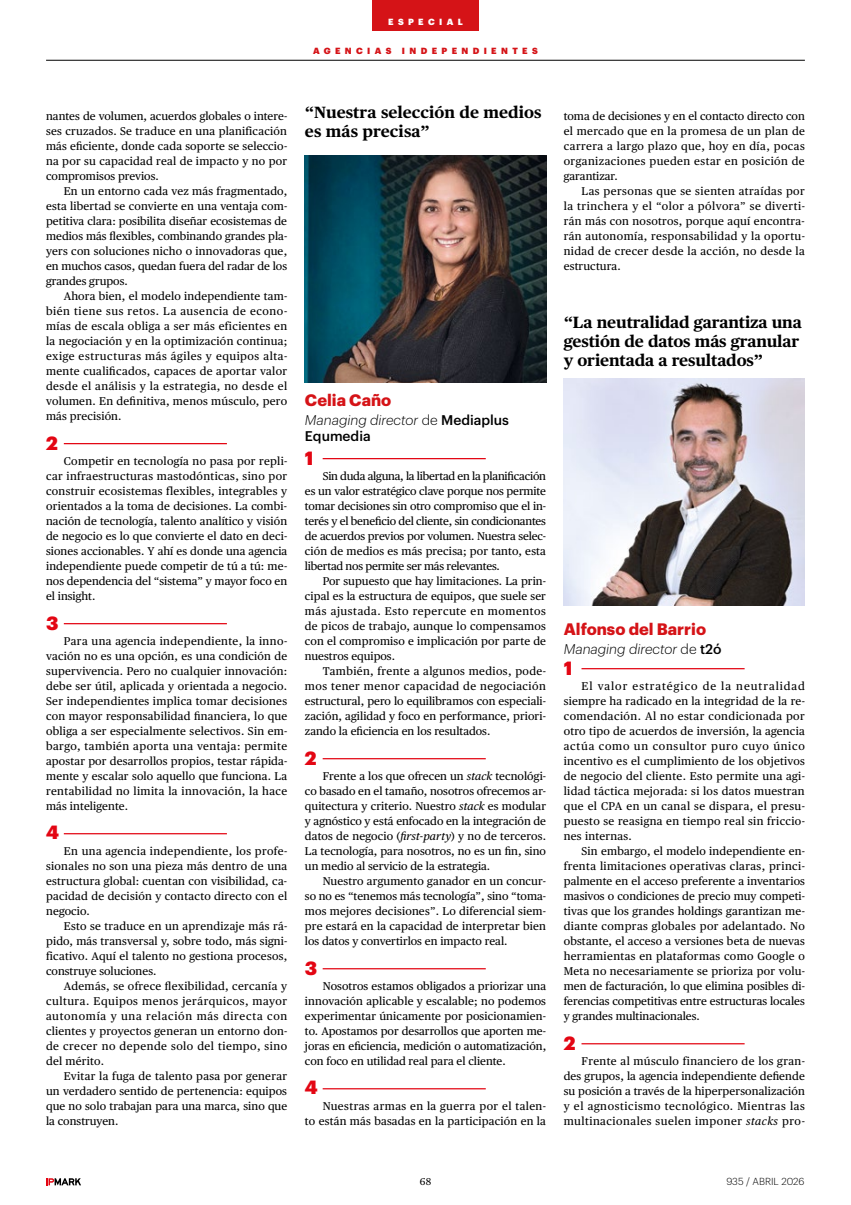
<style>
.page{position:relative;width:851px;height:1205px;background:#fff}
.page>*{position:absolute;margin:0;border:0;box-sizing:border-box;transform-origin:0 0}
.t1{font:900 18.75px "Graphik";color:#e30613}
.t2{font:700 16.25px/18.8px "Publico Text";letter-spacing:-.01em;color:#000}
.t3{font:700 16.25px "Graphik";color:#d51317}
.t4{font:500 13.75px/15.6px "Graphik";color:#000}
.t5{font:italic 300 13.75px "Graphik";color:#000}
.t6{font:11.25px/15px "Publico Text";letter-spacing:.01em;color:#000;text-align:justify}
.t7{font:300 10px "Graphik";color:#000}
.t8{font:10px "Publico Text";color:#000}
.t9{font:900 8.75px "Graphik";letter-spacing:.5em;color:#d51317}
.t10{font:900 8.75px "Graphik";letter-spacing:.5em;color:#fff}
.s1{font-weight:300;font-style:italic}
.s2{font-weight:300}
.s3{font-style:italic}
.s4{font-style:normal}
.s5{font-weight:500;font-style:normal}
</style>
<div class="page">
<svg style="left:46px;top:1178px;width:35px;height:7px"></svg>
<hr style="left:46px;top:60px;width:758px;height:1px;background:#000">
<div style="left:372px;top:0;width:106px;height:30px;background:#d51317"></div>
<hr style="left:322px;top:458px;width:163px;height:1px;background:#e30613">
<hr style="left:322px;top:758px;width:163px;height:1px;background:#e30613">
<hr style="left:322px;top:968px;width:163px;height:1px;background:#e30613">
<hr style="left:322px;top:1088px;width:163px;height:1px;background:#e30613">
<hr style="left:581px;top:668px;width:163px;height:1px;background:#e30613">
<hr style="left:581px;top:1043px;width:163px;height:1px;background:#e30613">
<img style="left:305px;top:156px;width:241px;height:227px">
<img style="left:563px;top:378px;width:241px;height:227px">
<hr style="left:64px;top:443px;width:163px;height:1px;background:#e30613">
<hr style="left:64px;top:623px;width:163px;height:1px;background:#e30613">
<hr style="left:64px;top:833px;width:163px;height:1px;background:#e30613">
<p class="t10" style="left:388px;top:15px;width:76px">ESPECIAL</p>
<p class="t9" style="left:313px;top:44px;width:226px">AGENCIAS INDEPENDIENTES</p>
<p class="t6" style="left:46px;top:109px;width:242px">nantes de volumen, acuerdos globales o intere&shy;ses cruzados. Se traduce en una planificación más eficiente, donde cada soporte se seleccio&shy;na por su capacidad real de impacto y no por compromisos previos.</p>
<p class="t6" style="left:46px;top:184px;width:242px;text-indent:18px">En un entorno cada vez más fragmentado, esta libertad se convierte en una ventaja com&shy;petitiva clara: posibilita diseñar ecosistemas de medios más flexibles, combinando grandes pla&shy;yers con soluciones nicho o innovadoras que, en muchos casos, quedan fuera del radar de los grandes grupos.</p>
<p class="t6" style="left:46px;top:289px;width:243px;text-indent:18px">Ahora bien, el modelo independiente tam&shy;bién tiene sus retos. La ausencia de econo&shy;mías de escala obliga a ser más eficientes en la negociación y en la optimización continua; exige estructuras más ágiles y equipos alta&shy;mente cualificados, capaces de aportar valor desde el análisis y la estrategia, no desde el volumen. En definitiva, menos músculo, pero más precisión.</p>
<h1 class="t1" style="left:46px;top:429px;width:13px">2</h1>
<p class="t6" style="left:46px;top:454px;width:243px;text-indent:18px">Competir en tecnología no pasa por repli&shy;car infraestructuras mastodónticas, sino por construir ecosistemas flexibles, integrables y orientados a la toma de decisiones. La combi&shy;nación de tecnología, talento analítico y visión de negocio es lo que convierte el dato en deci&shy;siones accionables. Y ahí es donde una agencia independiente puede competir de tú a tú: me&shy;nos dependencia del “sistema” y mayor foco en el insight.</p>
<h1 class="t1" style="left:46px;top:609px;width:14px">3</h1>
<p class="t6" style="left:46px;top:634px;width:243px;text-indent:18px">Para una agencia independiente, la inno&shy;vación no es una opción, es una condición de supervivencia. Pero no cualquier innovación: debe ser útil, aplicada y orientada a negocio.<br>Ser independientes implica tomar decisiones con mayor responsabilidad financiera, lo que obliga a ser especialmente selectivos. Sin em&shy;bargo, también aporta una ventaja: permite apostar por desarrollos propios, testar rápida&shy;mente y escalar solo aquello que funciona. La rentabilidad no limita la innovación, la hace más inteligente.</p>
<h1 class="t1" style="left:46px;top:817px;width:14px">4</h1>
<p class="t6" style="left:46px;top:844px;width:242px;text-indent:18px">En una agencia independiente, los profe&shy;sionales no son una pieza más dentro de una estructura global: cuentan con visibilidad, ca&shy;pacidad de decisión y contacto directo con el negocio.</p>
<p class="t6" style="left:46px;top:919px;width:242px;text-indent:18px">Esto se traduce en un aprendizaje más rá&shy;pido, más transversal y, sobre todo, más signi&shy;ficativo. Aquí el talento no gestiona procesos, construye soluciones.</p>
<p class="t6" style="left:46px;top:979px;width:243px;text-indent:18px">Además, se ofrece flexibilidad, cercanía y cultura. Equipos menos jerárquicos, mayor autonomía y una relación más directa con clientes y proyectos generan un entorno don&shy;de crecer no depende solo del tiempo, sino del mérito.</p>
<p class="t6" style="left:46px;top:1069px;width:242px;text-indent:18px">Evitar la fuga de talento pasa por generar un verdadero sentido de pertenencia: equipos que no solo trabajan para una marca, sino que la construyen.</p>
<h2 class="t2" style="left:305px;top:103px;width:238px">“Nuestra selección de medios es más precisa”</h2>
<h2 class="t3" style="left:305px;top:387px;width:88px">Celia Caño</h2>
<p class="t4" style="left:305px;top:411px;width:205px"><span class="s1">Managing director</span> <span class="s2">de</span> Mediaplus<br>Equmedia</p>
<h1 class="t1" style="left:305px;top:444px;width:10px">1</h1>
<p class="t6" style="left:305px;top:469px;width:242px;text-indent:18px">Sin duda alguna, la libertad en la planificación es un valor estratégico clave porque nos permite tomar decisiones sin otro compromiso que el in&shy;terés y el beneficio del cliente, sin condicionantes de acuerdos previos por volumen. Nuestra selec&shy;ción de medios es más precisa; por tanto, esta libertad nos permite ser más relevantes.</p>
<p class="t6" style="left:305px;top:574px;width:243px;text-indent:18px">Por supuesto que hay limitaciones. La prin&shy;cipal es la estructura de equipos, que suele ser más ajustada. Esto repercute en momentos de picos de trabajo, aunque lo compensamos con el compromiso e implicación por parte de nuestros equipos.</p>
<p class="t6" style="left:305px;top:664px;width:242px;text-indent:18px">También, frente a algunos medios, pode&shy;mos tener menor capacidad de negociación estructural, pero lo equilibramos con especiali&shy;zación, agilidad y foco en performance, priori&shy;zando la eficiencia en los resultados.</p>
<h1 class="t1" style="left:305px;top:744px;width:13px">2</h1>
<p class="t6" style="left:305px;top:769px;width:242px;text-indent:18px">Frente a los que ofrecen un <span class="s3">stack</span> tecnológi&shy;co basado en el tamaño, nosotros ofrecemos ar&shy;quitectura y criterio. Nuestro <span class="s3">stack</span> es modular y agnóstico y está enfocado en la integración de datos de negocio (<span class="s3">first-party</span>) y no de terceros.<br>La tecnología, para nosotros, no es un fin, sino un medio al servicio de la estrategia.</p>
<p class="t6" style="left:305px;top:874px;width:242px;text-indent:18px">Nuestro argumento ganador en un concur&shy;so no es “tenemos más tecnología”, sino “toma&shy;mos mejores decisiones”. Lo diferencial siem&shy;pre estará en la capacidad de interpretar bien los datos y convertirlos en impacto real.</p>
<h1 class="t1" style="left:305px;top:954px;width:14px">3</h1>
<p class="t6" style="left:305px;top:979px;width:243px;text-indent:18px">Nosotros estamos obligados a priorizar una innovación aplicable y escalable; no podemos experimentar únicamente por posicionamien&shy;to. Apostamos por desarrollos que aporten me&shy;joras en eficiencia, medición o automatización, con foco en utilidad real para el cliente.</p>
<h1 class="t1" style="left:305px;top:1072px;width:14px">4</h1>
<p class="t6" style="left:305px;top:1099px;width:242px;text-align:right">Nuestras armas en la guerra por el talen-<br>to están más basadas en la participación en la</p>
<p class="t6" style="left:563px;top:109px;width:242px">toma de decisiones y en el contacto directo con el mercado que en la promesa de un plan de carrera a largo plazo que, hoy en día, pocas organizaciones pueden estar en posición de garantizar.</p>
<p class="t6" style="left:563px;top:184px;width:243px;text-indent:18px">Las personas que se sienten atraídas por la trinchera y el “olor a pólvora” se diverti&shy;rán más con nosotros, porque aquí encontra&shy;rán autonomía, responsabilidad y la oportu&shy;nidad de crecer desde la acción, no desde la estructura.</p>
<h2 class="t2" style="left:563px;top:313px;width:240px">“La neutralidad garantiza una gestión de datos más granular y orientada a resultados”</h2>
<h2 class="t3" style="left:563px;top:616px;width:144px">Alfonso del Barrio</h2>
<p class="t5" style="left:563px;top:639px;width:159px">Managing director <span class="s4">de</span> <span class="s5">t2ó</span></p>
<h1 class="t1" style="left:563px;top:654px;width:10px">1</h1>
<p class="t6" style="left:563px;top:679px;width:243px;text-indent:18px">El valor estratégico de la neutralidad siempre ha radicado en la integridad de la re&shy;comendación. Al no estar condicionada por otro tipo de acuerdos de inversión, la agencia actúa como un consultor puro cuyo único incentivo es el cumplimiento de los objetivos de negocio del cliente. Esto permite una agi&shy;lidad táctica mejorada: si los datos muestran que el CPA en un canal se dispara, el presu&shy;puesto se reasigna en tiempo real sin friccio&shy;nes internas.</p>
<p class="t6" style="left:563px;top:844px;width:243px;text-indent:18px">Sin embargo, el modelo independiente en&shy;frenta limitaciones operativas claras, princi&shy;palmente en el acceso preferente a inventarios masivos o condiciones de precio muy competi&shy;tivas que los grandes holdings garantizan me&shy;diante compras globales por adelantado. No obstante, el acceso a versiones beta de nuevas herramientas en plataformas como Google o Meta no necesariamente se prioriza por volu&shy;men de facturación, lo que elimina posibles di&shy;ferencias competitivas entre estructuras locales y grandes multinacionales.</p>
<h1 class="t1" style="left:563px;top:1029px;width:13px">2</h1>
<p class="t6" style="left:563px;top:1054px;width:242px;text-indent:18px">Frente al músculo financiero de los gran&shy;des grupos, la agencia independiente defiende su posición a través de la hiperpersonalización y el agnosticismo tecnológico. Mientras las multinacionales suelen imponer <span class="s3">stacks</span> pro-</p>
<p class="t8" style="left:420px;top:1176px;width:13px">68</p>
<p class="t7" style="left:726px;top:1174px;width:80px">935 / ABRIL 2026</p>
</div>
